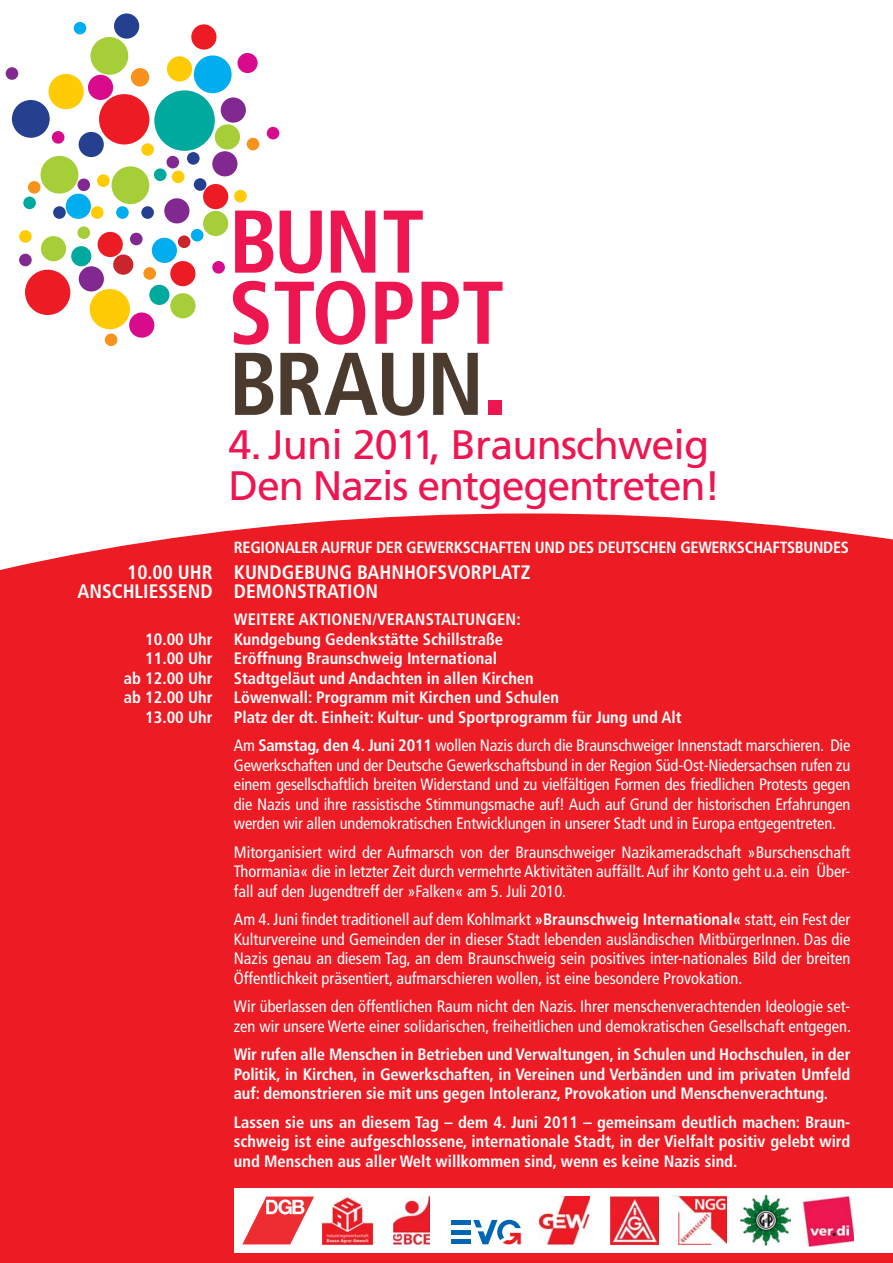
<style>
.page{position:relative;width:893px;height:1263px;background:#fff}
.page>*{position:absolute;margin:0;border:0;box-sizing:border-box;transform-origin:0 0}
.t1{font:700 condensed 88.95px/71.1px "Frutiger";letter-spacing:-.01em;color:#ed1651}
.t2{font:41.1px/41.1px "Frutiger";letter-spacing:-.03em;color:#ed1651}
.t3{font:700 condensed 19.5px/19.5px "Frutiger";color:#fff}
.t4{font:condensed 16.5px/19.5px "Frutiger";color:#fff;text-align:justify}
.t5{font:700 condensed 16.5px/19.5px "Frutiger";color:#fff;text-align:justify}
.t6{font:700 condensed 16.2px "Frutiger";letter-spacing:-.02em;color:#fff}
.s1{color:#4b3b2f}
.s2{font-size:112.65px}
.s3{font-weight:400}
.s4{font-weight:700}
</style>
<div class="page">
<div style="left:0;top:513px;width:893px;height:750px;background:#ed1c24"></div>
<div style="left:235px;top:1188px;width:658px;height:65px;background:#fff"></div>
<svg style="left:473px;top:1220px;width:48px;height:24px"></svg>
<div style="left:451px;top:1220px;width:19px;height:5px;background:#0066b3"></div>
<hr style="left:451px;top:1230px;width:19px;height:4px;background:#0066b3">
<div style="left:451px;top:1239px;width:19px;height:5px;background:#0066b3"></div>
<img style="left:740px;top:1195px;width:51px;height:51px">
<img style="left:540px;top:1196px;width:50px;height:48px">
<img style="left:323px;top:1196px;width:49px;height:48px">
<img style="left:393px;top:1196px;width:37px;height:48px">
<img style="left:610px;top:1196px;width:48px;height:48px">
<img style="left:678px;top:1196px;width:49px;height:48px">
<img style="left:804px;top:1196px;width:50px;height:50px">
<svg style="left:242px;top:1196px;width:72px;height:48px"></svg>
<div style="left:203px;top:184px;width:25px;height:25px;background:#ed1c24;border-radius:50%"></div>
<div style="left:98px;top:232px;width:25px;height:25px;background:#ed1c24;border-radius:50%"></div>
<div style="left:170px;top:261px;width:25px;height:25px;background:#ed1c24;border-radius:50%"></div>
<div style="left:221px;top:97px;width:25px;height:26px;background:#812990;border-radius:50%"></div>
<div style="left:74px;top:22px;width:12px;height:12px;background:#00aeef;border-radius:50%"></div>
<div style="left:77px;top:226px;width:13px;height:13px;background:#a6ce39;border-radius:50%"></div>
<div style="left:19px;top:254px;width:13px;height:12px;background:#812990;border-radius:50%"></div>
<div style="left:237px;top:53px;width:21px;height:20px;background:#d70b8c;border-radius:50%"></div>
<div style="left:12px;top:100px;width:38px;height:38px;background:#25408e;border-radius:50%"></div>
<div style="left:25px;top:270px;width:45px;height:45px;background:#ed1c24;border-radius:50%"></div>
<div style="left:66px;top:194px;width:25px;height:25px;background:#00aeef;border-radius:50%"></div>
<div style="left:41px;top:156px;width:37px;height:38px;background:#a6ce39;border-radius:50%"></div>
<div style="left:194px;top:55px;width:38px;height:38px;background:#00aeef;border-radius:50%"></div>
<div style="left:111px;top:166px;width:38px;height:38px;background:#a6ce39;border-radius:50%"></div>
<div style="left:90px;top:37px;width:38px;height:38px;background:#a6ce39;border-radius:50%"></div>
<div style="left:88px;top:75px;width:25px;height:25px;background:#d70b8c;border-radius:50%"></div>
<div style="left:49px;top:74px;width:35px;height:35px;background:#ffcb04;border-radius:50%"></div>
<div style="left:28px;top:181px;width:13px;height:13px;background:#f7931d;border-radius:50%"></div>
<div style="left:52px;top:131px;width:12px;height:13px;background:#d70b8c;border-radius:50%"></div>
<div style="left:212px;top:151px;width:25px;height:25px;background:#812990;border-radius:50%"></div>
<div style="left:91px;top:206px;width:13px;height:13px;background:#ffcb04;border-radius:50%"></div>
<div style="left:6px;top:67px;width:12px;height:13px;background:#812990;border-radius:50%"></div>
<div style="left:79px;top:132px;width:25px;height:25px;background:#25408e;border-radius:50%"></div>
<div style="left:141px;top:143px;width:13px;height:13px;background:#ffcb04;border-radius:50%"></div>
<div style="left:105px;top:333px;width:12px;height:13px;background:#f7931d;border-radius:50%"></div>
<div style="left:116px;top:206px;width:13px;height:13px;background:#00aeef;border-radius:50%"></div>
<div style="left:141px;top:206px;width:13px;height:13px;background:#25408e;border-radius:50%"></div>
<div style="left:19px;top:230px;width:13px;height:13px;background:#ffcb04;border-radius:50%"></div>
<div style="left:53px;top:206px;width:13px;height:13px;background:#25408e;border-radius:50%"></div>
<div style="left:154px;top:168px;width:13px;height:13px;background:#00a99d;border-radius:50%"></div>
<div style="left:167px;top:156px;width:12px;height:12px;background:#812990;border-radius:50%"></div>
<div style="left:114px;top:13px;width:25px;height:26px;background:#25408e;border-radius:50%"></div>
<div style="left:191px;top:24px;width:25px;height:26px;background:#ed1c24;border-radius:50%"></div>
<div style="left:99px;top:94px;width:50px;height:50px;background:#ed1c24;border-radius:50%"></div>
<div style="left:212px;top:261px;width:13px;height:13px;background:#d70b8c;border-radius:50%"></div>
<div style="left:247px;top:138px;width:12px;height:12px;background:#f7931d;border-radius:50%"></div>
<div style="left:167px;top:56px;width:25px;height:25px;background:#ffcb04;border-radius:50%"></div>
<div style="left:203px;top:211px;width:25px;height:25px;background:#a6ce39;border-radius:50%"></div>
<div style="left:215px;top:124px;width:25px;height:26px;background:#a6ce39;border-radius:50%"></div>
<div style="left:41px;top:236px;width:25px;height:25px;background:#a6ce39;border-radius:50%"></div>
<div style="left:152px;top:238px;width:25px;height:25px;background:#00aeef;border-radius:50%"></div>
<div style="left:129px;top:312px;width:25px;height:26px;background:#d70b8c;border-radius:50%"></div>
<div style="left:90px;top:289px;width:40px;height:40px;background:#ffcb04;border-radius:50%"></div>
<div style="left:154px;top:90px;width:61px;height:61px;background:#00a99d;border-radius:50%"></div>
<div style="left:23px;top:197px;width:13px;height:12px;background:#00a99d;border-radius:50%"></div>
<div style="left:130px;top:233px;width:13px;height:12px;background:#812990;border-radius:50%"></div>
<div style="left:143px;top:267px;width:13px;height:13px;background:#f7931d;border-radius:50%"></div>
<div style="left:79px;top:266px;width:25px;height:25px;background:#812990;border-radius:50%"></div>
<div style="left:170px;top:293px;width:25px;height:25px;background:#a6ce39;border-radius:50%"></div>
<div style="left:113px;top:255px;width:20px;height:20px;background:#c9252b;border-radius:50%"></div>
<div style="left:71px;top:246px;width:20px;height:20px;background:#00a99d;border-radius:50%"></div>
<div style="left:149px;top:285px;width:20px;height:20px;background:#00a99d;border-radius:50%"></div>
<div style="left:131px;top:68px;width:18px;height:19px;background:#f7931d;border-radius:50%"></div>
<div style="left:77px;top:179px;width:13px;height:12px;background:#812990;border-radius:50%"></div>
<div style="left:97px;top:174px;width:13px;height:13px;background:#ffcb04;border-radius:50%"></div>
<div style="left:164px;top:198px;width:25px;height:25px;background:#812990;border-radius:50%"></div>
<div style="left:172px;top:171px;width:12px;height:12px;background:#ffcb04;border-radius:50%"></div>
<div style="left:194px;top:178px;width:12px;height:13px;background:#25408e;border-radius:50%"></div>
<div style="left:234px;top:190px;width:13px;height:12px;background:#ffcb04;border-radius:50%"></div>
<div style="left:178px;top:235px;width:12px;height:13px;background:#c9252b;border-radius:50%"></div>
<div style="left:187px;top:152px;width:13px;height:13px;background:#25408e;border-radius:50%"></div>
<div style="left:267px;top:127px;width:12px;height:12px;background:#d70b8c;border-radius:50%"></div>
<div style="left:191px;top:229px;width:12px;height:12px;background:#00aeef;border-radius:50%"></div>
<h1 class="t1" style="left:229px;top:213px;width:283px">BUNT<br>STOPPT<br><span class="s1">BRAUN</span><span class="s2">.</span></h1>
<h2 class="t2" style="left:229px;top:427px;width:493px">4. Juni 2011, Braunschweig<br>Den Nazis entgegentreten!</h2>
<p class="t6" style="left:234px;top:540px;width:617px">REGIONALER AUFRUF DER GEWERKSCHAFTEN UND DES DEUTSCHEN GEWERKSCHAFTSBUNDES</p>
<p class="t3" style="left:78px;top:564px;width:454px;text-indent:50px">10.00 UHR KUNDGEBUNG BAHNHOFSVORPLATZ<br>ANSCHLIESSEND DEMONSTRATION</p>
<p class="t5" style="left:234px;top:611px;width:288px">WEITERE AKTIONEN/VERANSTALTUNGEN:</p>
<p class="t5" style="left:145px;top:631px;width:69px">10.00 Uhr</p>
<p class="t5" style="left:234px;top:631px;width:271px">Kundgebung Gedenkstätte Schillstraße</p>
<p class="t5" style="left:145px;top:650px;width:69px">11.00 Uhr</p>
<p class="t5" style="left:234px;top:650px;width:265px">Eröffnung Braunschweig International</p>
<p class="t5" style="left:124px;top:670px;width:90px">ab 12.00 Uhr</p>
<p class="t5" style="left:234px;top:670px;width:301px">Stadtgeläut und Andachten in allen Kirchen</p>
<p class="t5" style="left:124px;top:689px;width:90px">ab 12.00 Uhr</p>
<p class="t5" style="left:234px;top:689px;width:327px">Löwenwall: Programm mit Kirchen und Schulen</p>
<p class="t5" style="left:145px;top:709px;width:69px">13.00 Uhr</p>
<p class="t5" style="left:234px;top:704px;width:618px;line-height:28.5px">Platz der dt. Einheit: Kultur- und Sportprogramm für Jung und Alt<br><span class="s3">Am</span> Samstag, den 4. Juni 2011 <span class="s3">wollen Nazis durch die Braunschweiger Innenstadt marschieren. Die</span></p>
<p class="t4" style="left:234px;top:757px;width:618px">Gewerkschaften und der Deutsche Gewerkschaftsbund in der Region Süd-Ost-Niedersachsen rufen zu einem gesellschaftlich breiten Widerstand und zu vielfältigen Formen des friedlichen Protests gegen die Nazis und ihre rassistische Stimmungsmache auf! Auch auf Grund der historischen Erfahrungen werden wir allen undemokratischen Entwicklungen in unserer Stadt und in Europa entgegentreten.</p>
<p class="t4" style="left:234px;top:844px;width:618px">Mitorganisiert wird der Aufmarsch von der Braunschweiger Nazikameradschaft »Burschenschaft Thormania« die in letzter Zeit durch vermehrte Aktivitäten auffällt. Auf ihr Konto geht u.a. ein Über&shy;fall auf den Jugendtreff der »Falken« am 5. Juli 2010.</p>
<p class="t4" style="left:234px;top:911px;width:618px">Am 4. Juni findet traditionell auf dem Kohlmarkt <span class="s4">»Braunschweig International«</span> statt, ein Fest der Kulturvereine und Gemeinden der in dieser Stadt lebenden ausländischen MitbürgerInnen. Das die Nazis genau an diesem Tag, an dem Braunschweig sein positives inter-nationales Bild der breiten Öffentlichkeit präsentiert, aufmarschieren wollen, ist eine besondere Provokation.</p>
<p class="t4" style="left:234px;top:998px;width:619px">Wir überlassen den öffentlichen Raum nicht den Nazis. Ihrer menschenverachtenden Ideologie set&shy;zen wir unsere Werte einer solidarischen, freiheitlichen und demokratischen Gesellschaft entgegen.</p>
<p class="t5" style="left:234px;top:1046px;width:618px">Wir rufen alle Menschen in Betrieben und Verwaltungen, in Schulen und Hochschulen, in der Politik, in Kirchen, in Gewerkschaften, in Vereinen und Verbänden und im privaten Umfeld auf: demonstrieren sie mit uns gegen Intoleranz, Provokation und Menschenverachtung.</p>
<p class="t5" style="left:234px;top:1114px;width:618px">Lassen sie uns an diesem Tag – dem 4. Juni 2011 – gemeinsam deutlich machen: Braun&shy;schweig ist eine aufgeschlossene, internationale Stadt, in der Vielfalt positiv gelebt wird und Menschen aus aller Welt willkommen sind, wenn es keine Nazis sind.</p>
</div>
